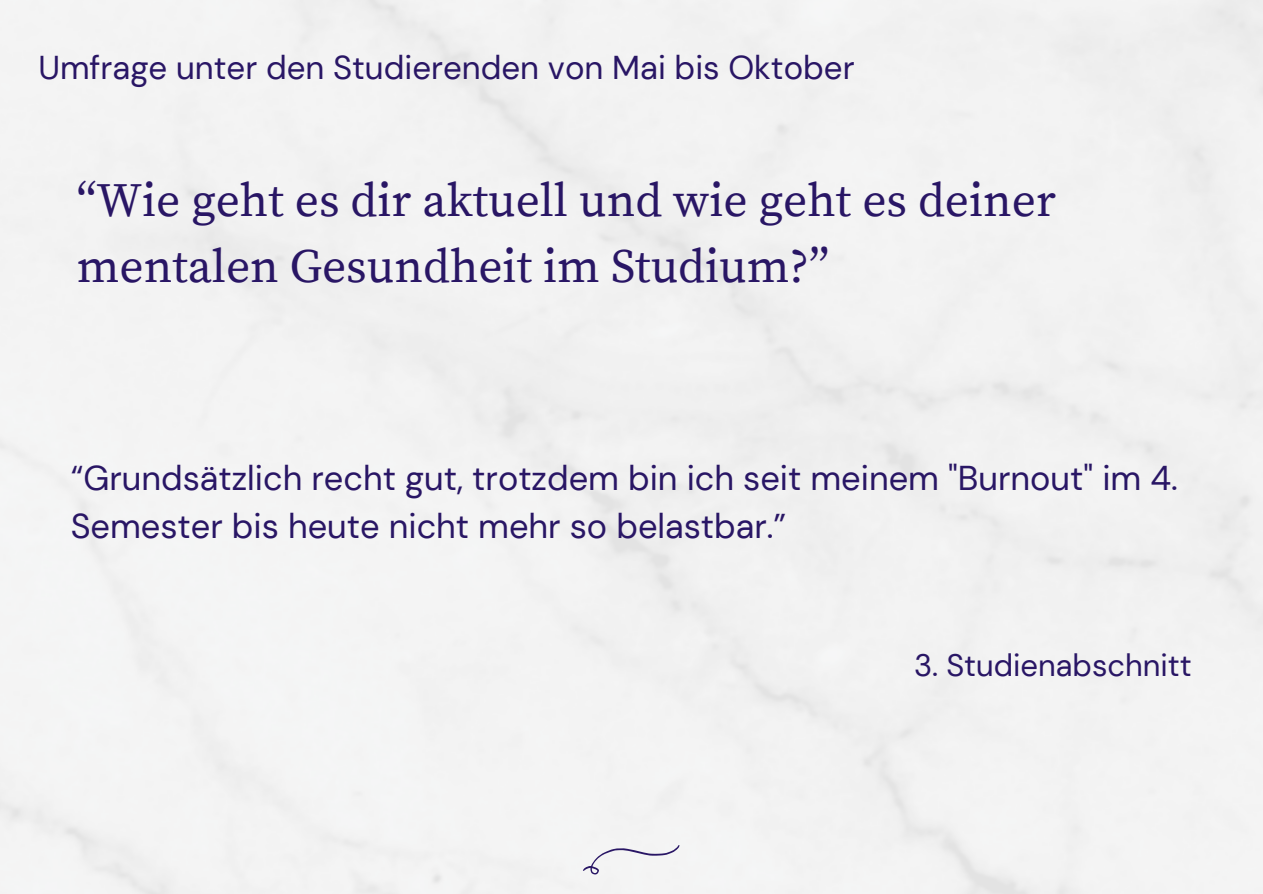
<style>
.page{position:relative;width:1263px;height:894px;background:#fff}
.page>*{position:absolute;margin:0;border:0;box-sizing:border-box;transform-origin:0 0}
.t1{font:47.4px/65.2px "Source Serif Pro";color:#291665}
.t2{font:34.35px/47.2px "DM Sans";color:#291665}
.t3{font:33px "DM Sans";color:#291665}
.t4{font:30.9px "DM Sans";color:#291665}
</style>
<div class="page">
<svg style="left:583px;top:844px;width:96px;height:30px"></svg>
<p class="t3" style="left:38px;top:46px;width:818px">Umfrage unter den Studierenden von Mai bis Oktober</p>
<p class="t1" style="left:77px;top:170px;width:981px">“Wie geht es dir aktuell und wie geht es deiner mentalen Gesundheit im Studium?”</p>
<p class="t2" style="left:71px;top:455px;width:1109px">“Grundsätzlich recht gut, trotzdem bin ich seit meinem "Burnout" im 4.<br>Semester bis heute nicht mehr so belastbar.”</p>
<p class="t4" style="left:914px;top:645px;width:279px">3. Studienabschnitt</p>
</div>
